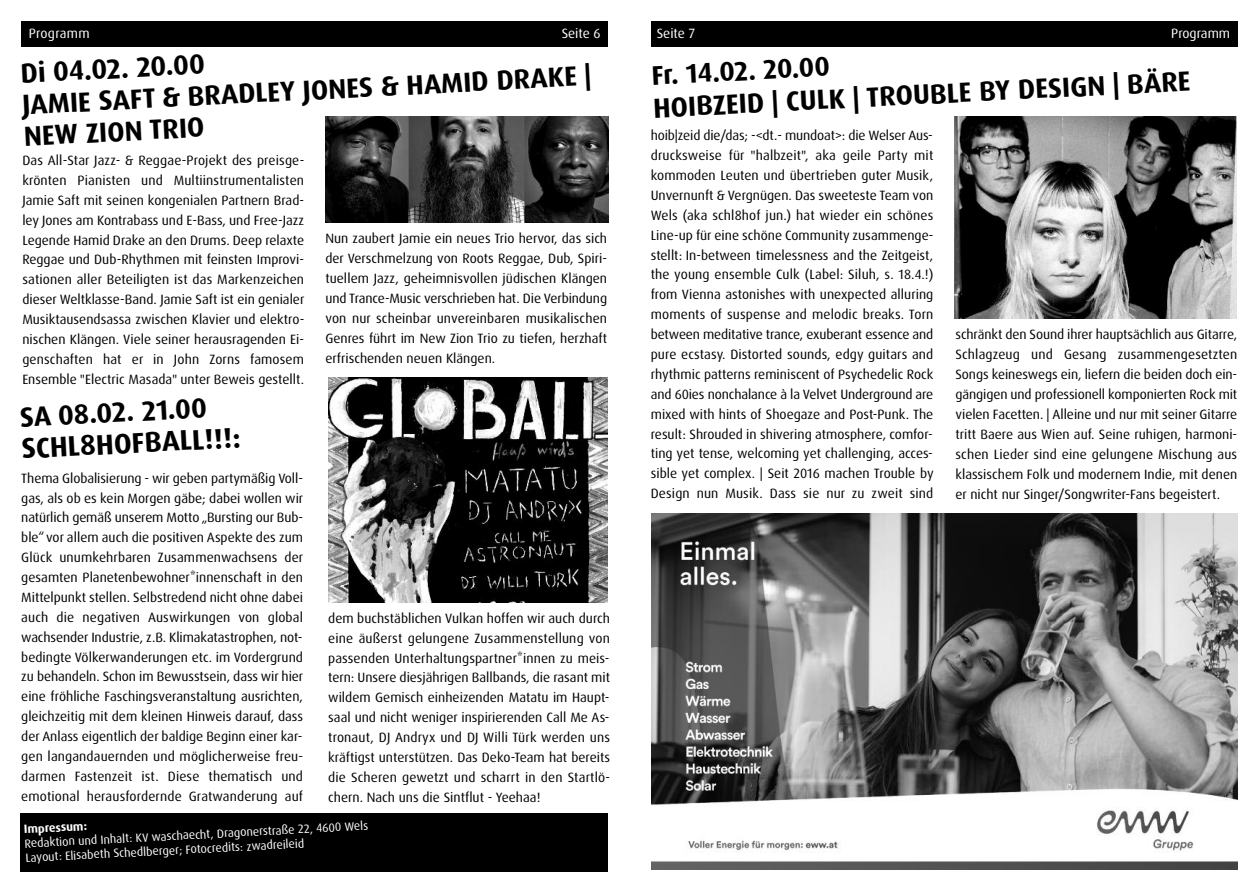
<style>
.page{position:relative;width:1259px;height:893px;background:#fff}
.page>*{position:absolute;margin:0;border:0;box-sizing:border-box;transform-origin:0 0}
.t1{font:700 28.5px "Dax OT";color:#000}
.t2{font:700 27.75px/31.5px "Dax OT";color:#000}
.t3{font:700 27px "Dax OT";color:#000}
.t4{font:13.5px/20px "Dax OT";color:#000;text-align:justify}
.t5{font:13.5px "Dax OT";color:#fff}
.t6{font:13.5px "Dax OT";letter-spacing:.02em;color:#fff}
.t7{font:12px/14.4px "Dax OT";color:#fff}
.t8{font:700 12px "Dax OT";color:#fff}
</style>
<div class="page">
<div style="left:651px;top:21px;width:586px;height:26px;background:#000"></div>
<img style="left:651px;top:513px;width:586px;height:357px">
<img style="left:955px;top:116px;width:281px;height:203px">
<div style="left:21px;top:21px;width:587px;height:26px;background:#000"></div>
<svg style="left:325px;top:116px;width:283px;height:1px"></svg>
<img style="left:325px;top:117px;width:283px;height:105px">
<div style="left:21px;top:814px;width:586px;height:58px;background:#000"></div>
<img style="left:329px;top:378px;width:278px;height:224px">
<p class="t6" style="left:29px;top:27px;width:62px">Programm</p>
<p class="t5" style="left:562px;top:27px;width:41px">Seite 6</p>
<h2 class="t2" style="left:20px;top:59px;width:571px;rotate:-3deg">Di 04.02. 20.00<br>JAMIE SAFT &amp; BRADLEY JONES &amp; HAMID DRAKE |<br>NEW ZION TRIO</h2>
<p class="t4" style="left:22px;top:151px;width:283px">Das All-Star Jazz- &amp; Reggae-Projekt des preisge&shy;krönten Pianisten und Multiinstrumentalisten Jamie Saft mit seinen kongenialen Partnern Brad&shy;ley Jones am Kontrabass und E-Bass, und Free-Jazz Legende Hamid Drake an den Drums. Deep relaxte Reggae und Dub-Rhythmen mit feinsten Improvi&shy;sationen aller Beteiligten ist das Markenzeichen dieser Weltklasse-Band. Jamie Saft ist ein genialer Musiktausendsassa zwischen Klavier und elektro&shy;nischen Klängen. Viele seiner herausragenden Ei&shy;genschaften hat er in John Zorns famosem Ensemble "Electric Masada" unter Beweis gestellt.</p>
<h2 class="t2" style="left:19px;top:403px;width:189px;rotate:-3deg">SA 08.02. 21.00</h2>
<h1 class="t1" style="left:21px;top:436px;width:221px;rotate:-3deg">SCHL8HOFBALL!!!:</h1>
<p class="t4" style="left:21px;top:469px;width:284px">Thema Globalisierung - wir geben partymäßig Voll&shy;gas, als ob es kein Morgen gäbe; dabei wollen wir natürlich gemäß unserem Motto „Bursting our Bub&shy;ble“ vor allem auch die positiven Aspekte des zum Glück unumkehrbaren Zusammenwachsens der gesamten Planetenbewohner*innenschaft in den Mittelpunkt stellen. Selbstredend nicht ohne dabei auch die negativen Auswirkungen von global wachsender Industrie, z.B. Klimakatastrophen, not&shy;bedingte Völkerwanderungen etc. im Vordergrund zu behandeln. Schon im Bewusstsein, dass wir hier eine fröhliche Faschingsveranstaltung ausrichten, gleichzeitig mit dem kleinen Hinweis darauf, dass der Anlass eigentlich der baldige Beginn einer kar&shy;gen langandauernden und möglicherweise freu&shy;darmen Fastenzeit ist. Diese thematisch und emotional herausfordernde Gratwanderung auf</p>
<p class="t4" style="left:325px;top:230px;width:283px">Nun zaubert Jamie ein neues Trio hervor, das sich der Verschmelzung von Roots Reggae, Dub, Spiri&shy;tuellem Jazz, geheimnisvollen jüdischen Klängen und Trance-Music verschrieben hat. Die Verbindung von nur scheinbar unvereinbaren musikalischen Genres führt im New Zion Trio zu tiefen, herzhaft erfrischenden neuen Klängen.</p>
<p class="t4" style="left:328px;top:609px;width:283px">dem buchstäblichen Vulkan hoffen wir auch durch eine äußerst gelungene Zusammenstellung von passenden Unterhaltungspartner*innen zu meis&shy;tern: Unsere diesjährigen Ballbands, die rasant mit wildem Gemisch einheizenden Matatu im Haupt&shy;saal und nicht weniger inspirierenden Call Me As&shy;tronaut, DJ Andryx und DJ Willi Türk werden uns kräftigst unterstützen. Das Deko-Team hat bereits die Scheren gewetzt und scharrt in den Startlö&shy;chern. Nach uns die Sintflut - Yeehaa!</p>
<p class="t7" style="left:24px;top:837px;width:345px;rotate:-3deg">Redaktion und Inhalt: KV waschaecht, Dragonerstraße 22, 4600 Wels<br>Layout: Elisabeth Schedlberger; Fotocredits: zwadreileid</p>
<p class="t8" style="left:24px;top:824px;width:65px;rotate:-3deg">Impressum:</p>
<p class="t5" style="left:657px;top:27px;width:40px">Seite 7</p>
<p class="t5" style="left:1171px;top:27px;width:60px">Programm</p>
<h3 class="t3" style="left:651px;top:64px;width:180px;rotate:-3deg">Fr. 14.02. 20.00</h3>
<h2 class="t2" style="left:652px;top:95px;width:539px;rotate:-3deg">HOIBZEID | CULK | TROUBLE BY DESIGN | BÄRE</h2>
<p class="t4" style="left:651px;top:126px;width:284px">hoib|zeid die/das; -&lt;dt.- mundoat&gt;: die Welser Aus&shy;drucksweise für "halbzeit", aka geile Party mit kommoden Leuten und übertrieben guter Musik, Unvernunft &amp; Vergnügen. Das sweeteste Team von Wels (aka schl8hof jun.) hat wieder ein schönes Line-up für eine schöne Community zusammenge&shy;stellt: In-between timelessness and the Zeitgeist, the young ensemble Culk (Label: Siluh, s. 18.4.!) from Vienna astonishes with unexpected alluring moments of suspense and melodic breaks. Torn between meditative trance, exuberant essence and pure ecstasy. Distorted sounds, edgy guitars and rhythmic patterns reminiscent of Psychedelic Rock and 60ies nonchalance à la Velvet Underground are mixed with hints of Shoegaze and Post-Punk. The result: Shrouded in shivering atmosphere, comfor&shy;ting yet tense, welcoming yet challenging, acces&shy;sible yet complex. | Seit 2016 machen Trouble by Design nun Musik. Dass sie nur zu zweit sind</p>
<p class="t4" style="left:955px;top:326px;width:283px">schränkt den Sound ihrer hauptsächlich aus Gitarre, Schlagzeug und Gesang zusammengesetzten Songs keineswegs ein, liefern die beiden doch ein&shy;gängigen und professionell komponierten Rock mit vielen Facetten. | Alleine und nur mit seiner Gitarre tritt Baere aus Wien auf. Seine ruhigen, harmoni&shy;schen Lieder sind eine gelungene Mischung aus klassischem Folk und modernem Indie, mit denen er nicht nur Singer/Songwriter-Fans begeistert.</p>
</div>
